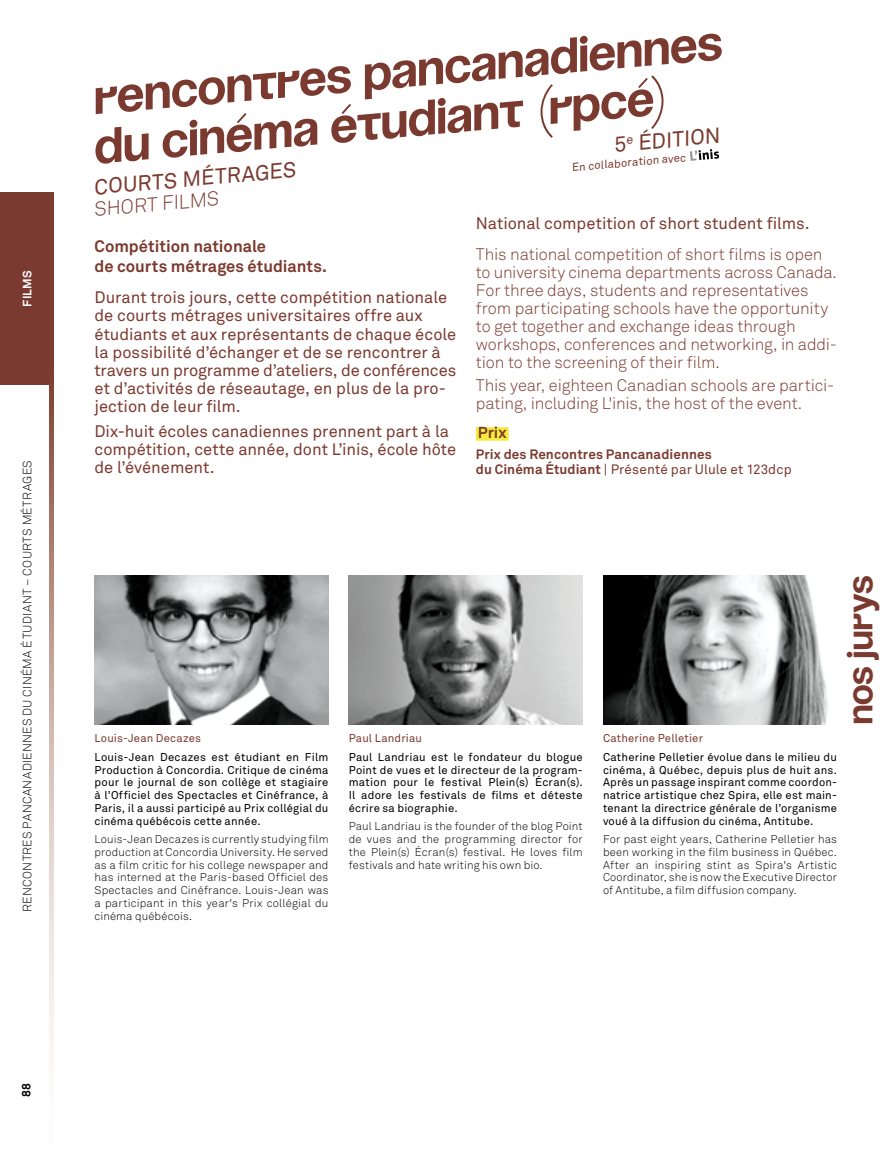
<style>
.page{position:relative;width:891px;height:1151px;background:#fff}
.page>*{position:absolute;margin:0;border:0;box-sizing:border-box;transform-origin:0 0}
.t1{font:700 49.5px/49.5px "Soyuz Grotesk";color:#7b3a2f}
.t2{font:700 35.85px "Soyuz Grotesk";letter-spacing:.005em;color:#7b3a2f}
.t3{font:21.45px "Akkurat";color:#7b3a2f}
.t4{font:300 19.8px "Akkurat";color:#7b3a2f}
.t5{font:16.5px/18px "Akkurat";color:#7b3a2f}
.t6{font:300 16.5px/18px "Akkurat";letter-spacing:-.01em;color:#7b3a2f}
.t7{font:700 16.5px/19.5px "Akkurat";color:#7b3a2f}
.t8{font:700 15.75px "Akkurat";color:#7b3a2f}
.t9{font:700 13.5px/15px "Akkurat";letter-spacing:.01em;color:#7b3a2f}
.t10{font:300 12px "Akkurat";letter-spacing:.025em;color:#000}
.t11{font:700 12px "Akkurat";letter-spacing:.015em;color:#fff}
.t12{font:700 12px "Akkurat";color:#000}
.t13{font:11.25px/12.8px "Akkurat";letter-spacing:.015em;color:#000;text-align:justify}
.t14{font:300 11.25px/12.8px "Akkurat";letter-spacing:.015em;color:#000;text-align:justify}
.t15{font:11.25px "Akkurat";letter-spacing:.015em;color:#7b3a2f}
.s1{font-weight:400}
</style>
<div class="page">
<div style="left:0;top:192px;width:52px;height:192px;background:#7b3a2f"></div>
<svg style="left:50px;top:192px;width:4px;height:864px"></svg>
<img style="left:349px;top:575px;width:234px;height:149px">
<img style="left:603px;top:575px;width:225px;height:149px">
<img style="left:94px;top:575px;width:234px;height:149px">
<svg style="left:690px;top:149px;width:29px;height:12px"></svg>
<div style="left:476px;top:427px;width:33px;height:13px;background:#f4eb3b"></div>
<p class="t11" style="left:20px;top:306px;width:38px;rotate:-90deg">FILMS</p>
<p class="t10" style="left:20px;top:911px;width:453px;rotate:-90deg">RENCONTRES PANCANADIENNES DU CINÉMA ÉTUDIANT – COURTS MÉTRAGES</p>
<h1 class="t1" style="left:87px;top:77px;width:636px;rotate:-5deg">Rencontres pancanadiennes du cinéma étudiant (RPCÉ)</h1>
<h3 class="t3" style="left:93px;top:174px;width:204px;rotate:-5deg">COURTS MÉTRAGES</h3>
<h3 class="t3" style="left:613px;top:132px;width:108px;rotate:-5deg">5<sup>e</sup> ÉDITION</h3>
<p class="t15" style="left:571px;top:161px;width:116px;rotate:-5deg">En collaboration avec</p>
<h3 class="t4" style="left:93px;top:197px;width:127px;rotate:-5deg">SHORT FILMS</h3>
<h3 class="t5" style="left:476px;top:214px;width:335px">National competition of short student films.</h3>
<p class="t6" style="left:476px;top:246px;width:363px">This national competition of short films is open to university cinema departments across Canada.<br>For three days, students and representatives from participating schools have the opportunity to get together and exchange ideas through workshops, conferences and networking, in addi&shy;tion to the screening of their film.</p>
<h3 class="t6" style="left:476px;top:376px;width:360px">This year, eighteen Canadian schools are partici&shy;pating, including L'inis, the host of the event.</h3>
<h3 class="t8" style="left:478px;top:423px;width:30px">Prix</h3>
<p class="t9" style="left:476px;top:447px;width:317px">Prix des Rencontres Pancanadiennes<br>du Cinéma Étudiant <span class="s1">| Présenté par Ulule et 123dcp</span></p>
<h3 class="t7" style="left:94px;top:237px;width:234px">Compétition nationale<br>de courts métrages étudiants.</h3>
<p class="t5" style="left:94px;top:289px;width:363px">Durant trois jours, cette compétition nationale de courts métrages universitaires offre aux étudiants et aux représentants de chaque école la possibilité d’échanger et de se rencontrer à travers un programme d’ateliers, de conférences et d’activités de réseautage, en plus de la pro&shy;jection de leur film.</p>
<h3 class="t5" style="left:94px;top:423px;width:363px">Dix-huit écoles canadiennes prennent part à la compétition, cette année, dont L’inis, école hôte de l’événement.</h3>
<p class="t15" style="left:94px;top:731px;width:108px">Louis-Jean Decazes</p>
<p class="t13" style="left:94px;top:750px;width:236px">Louis-Jean Decazes est étudiant en Film Production à Concordia. Critique de cinéma pour le journal de son collège et stagiaire à l’Officiel des Spectacles et Cinéfrance, à Paris, il a aussi participé au Prix collégial du cinéma québécois cette année.</p>
<p class="t14" style="left:94px;top:832px;width:236px">Louis-Jean Decazes is currently studying film production at Concordia University. He served as a film critic for his college newspaper and has interned at the Paris-based Officiel des Spectacles and Cinéfrance. Louis-Jean was a participant in this year's Prix collégial du cinéma québécois.</p>
<p class="t15" style="left:349px;top:731px;width:75px">Paul Landriau</p>
<p class="t13" style="left:349px;top:750px;width:236px">Paul Landriau est le fondateur du blogue Point de vues et le directeur de la program&shy;mation pour le festival Plein(s) Écran(s).<br>Il adore les festivals de films et déteste écrire sa biographie.</p>
<p class="t14" style="left:349px;top:820px;width:236px">Paul Landriau is the founder of the blog Point de vues and the programming director for the Plein(s) Écran(s) festival. He loves film festivals and hate writing his own bio.</p>
<p class="t15" style="left:603px;top:731px;width:101px">Catherine Pelletier</p>
<p class="t13" style="left:603px;top:750px;width:236px">Catherine Pelletier évolue dans le milieu du cinéma, à Québec, depuis plus de huit ans.<br>Après un passage inspirant comme coordon&shy;natrice artistique chez Spira, elle est main&shy;tenant la directrice générale de l’organisme voué à la diffusion du cinéma, Antitube.</p>
<p class="t14" style="left:603px;top:832px;width:236px">For past eight years, Catherine Pelletier has been working in the film business in Québec.<br>After an inspiring stint as Spira's Artistic Coordinator, she is now the Executive Director of Antitube, a film diffusion company.</p>
<h2 class="t2" style="left:841px;top:724px;width:150px;rotate:-90deg">nos jurys</h2>
<p class="t12" style="left:19px;top:1096px;width:15px;rotate:-90deg">88</p>
</div>
